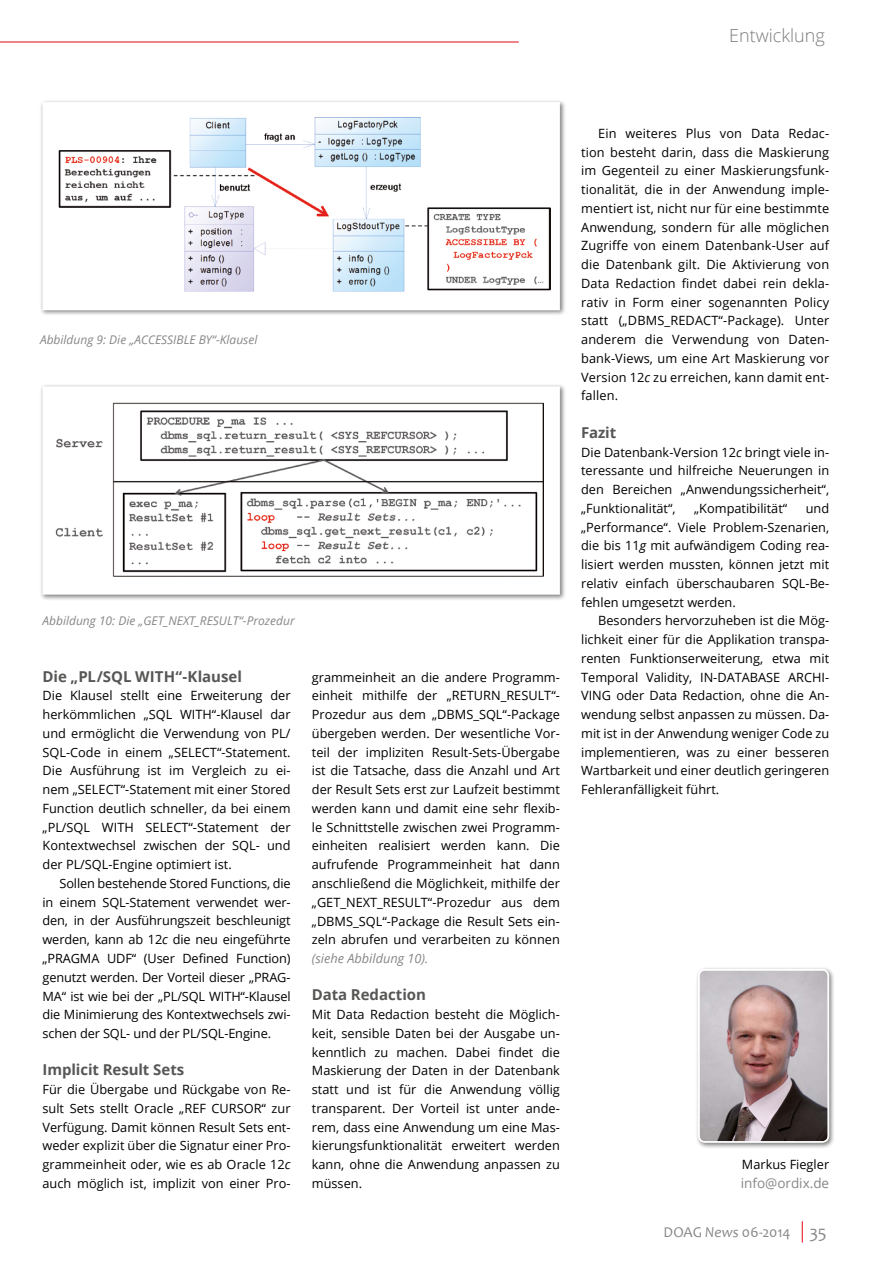
<style>
.page{position:relative;width:893px;height:1263px;background:#fff}
.page>*{position:absolute;margin:0;border:0;box-sizing:border-box;transform-origin:0 0}
.t1{font:300 18px "Open Sans";color:#7c7b7b}
.t2{font:700 15px "Open Sans";letter-spacing:-.005em;color:#575756}
.t3{font:15px "Candara";letter-spacing:-.01em;color:#878787}
.t4{font:13.5px "Open Sans";color:#878787}
.t5{font:12.75px/18.8px "Open Sans";color:#000;text-align:justify}
.t6{font:italic 12.75px "Open Sans";color:#878787}
.t7{font:italic 12px "Open Sans";color:#878787}
.s1{font-style:italic}
.s2{font-size:18px}
</style>
<div class="page">
<svg style="left:802px;top:1221px;width:1px;height:21px"></svg>
<hr style="left:0;top:42px;width:519px;height:1px;background:#e30613">
<svg style="left:41px;top:101px;width:522px;height:213px"></svg>
<svg style="left:41px;top:385px;width:522px;height:213px"></svg>
<div style="left:695px;top:966px;width:140px;height:183px;background:#000;opacity:.5"></div>
<img style="left:699px;top:970px;width:129px;height:170px">
<div style="left:698px;top:969px;width:131px;height:174px;border:2px solid #fff;border-radius:6px"></div>
<h1 class="t1" style="left:729px;top:24px;width:97px">Entwicklung</h1>
<p class="t7" style="left:40px;top:331px;width:219px">Abbildung 9: Die „ACCESSIBLE BY“-Klausel</p>
<p class="t7" style="left:43px;top:613px;width:254px">Abbildung 10: Die „GET_NEXT_RESULT“-Prozedur</p>
<p class="t2" style="left:43px;top:666px;width:201px">Die „PL/SQL WITH“-Klausel</p>
<p class="t5" style="left:43px;top:686px;width:250px">Die Klausel stellt eine Erweiterung der herkömmlichen „SQL WITH“-Klausel dar und ermöglicht die Verwendung von PL/ SQL-Code in einem „SELECT“-Statement.<br>Die Ausführung ist im Vergleich zu ei&shy;nem „SELECT“-Statement mit einer Stored Function deutlich schneller, da bei einem „PL/SQL WITH SELECT“-Statement der Kontextwechsel zwischen der SQL- und der PL/SQL-Engine optimiert ist.</p>
<p class="t5" style="left:43px;top:874px;width:250px;text-indent:17px">Sollen bestehende Stored Functions, die in einem SQL-Statement verwendet wer&shy;den, in der Ausführungszeit beschleunigt werden, kann ab 12<span class="s1">c</span> die neu eingeführte „PRAGMA UDF“ (User Defined Function) genutzt werden. Der Vorteil dieser „PRAG-MA“ ist wie bei der „PL/SQL WITH“-Klausel die Minimierung des Kontextwechsels zwi&shy;schen der SQL- und der PL/SQL-Engine.</p>
<p class="t2" style="left:43px;top:1059px;width:143px">Implicit Result Sets</p>
<p class="t5" style="left:43px;top:1080px;width:250px">Für die Übergabe und Rückgabe von Re&shy;sult Sets stellt Oracle „REF CURSOR“ zur Verfügung. Damit können Result Sets ent&shy;weder explizit über die Signatur einer Pro&shy;grammeinheit oder, wie es ab Oracle 12<span class="s1">c </span>auch möglich ist, implizit von einer Pro-</p>
<p class="t5" style="left:312px;top:667px;width:250px">grammeinheit an die andere Programm&shy;einheit mithilfe der „RETURN_RESULT“- Prozedur aus dem „DBMS_SQL“-Package übergeben werden. Der wesentliche Vor&shy;teil der impliziten Result-Sets-Übergabe ist die Tatsache, dass die Anzahl und Art der Result Sets erst zur Laufzeit bestimmt werden kann und damit eine sehr flexib&shy;le Schnittstelle zwischen zwei Programm&shy;einheiten realisiert werden kann. Die aufrufende Programmeinheit hat dann anschließend die Möglichkeit, mithilfe der „GET_NEXT_RESULT“-Prozedur aus dem „DBMS_SQL“-Package die Result Sets ein&shy;zeln abrufen und verarbeiten zu können</p>
<p class="t6" style="left:312px;top:950px;width:118px">(siehe Abbildung 10).</p>
<p class="t2" style="left:312px;top:984px;width:116px">Data Redaction</p>
<p class="t5" style="left:312px;top:1005px;width:250px">Mit Data Redaction besteht die Möglich&shy;keit, sensible Daten bei der Ausgabe un&shy;kenntlich zu machen. Dabei findet die Maskierung der Daten in der Datenbank statt und ist für die Anwendung völlig transparent. Der Vorteil ist unter ande&shy;rem, dass eine Anwendung um eine Mas&shy;kierungsfunktionalität erweitert werden kann, ohne die Anwendung anpassen zu müssen.</p>
<p class="t5" style="left:581px;top:123px;width:250px;text-indent:17px">Ein weiteres Plus von Data Redac&shy;tion besteht darin, dass die Maskierung im Gegenteil zu einer Maskierungsfunk&shy;tionalität, die in der Anwendung imple&shy;mentiert ist, nicht nur für eine bestimmte Anwendung, sondern für alle möglichen Zugriffe von einem Datenbank-User auf die Datenbank gilt. Die Aktivierung von Data Redaction findet dabei rein dekla&shy;rativ in Form einer sogenannten Policy statt („DBMS_REDACT“-Package). Unter anderem die Verwendung von Daten&shy;bank-Views, um eine Art Maskierung vor Version 12<span class="s1">c</span> zu erreichen, kann damit ent&shy;fallen.</p>
<p class="t2" style="left:581px;top:422px;width:37px">Fazit</p>
<p class="t5" style="left:581px;top:442px;width:250px">Die Datenbank-Version 12<span class="s1">c</span> bringt viele in&shy;teressante und hilfreiche Neuerungen in den Bereichen „Anwendungssicherheit“, „Funktionalität“,</p>
<p class="t5" style="left:581px;top:498px;width:250px;text-indent:225px">und „Performance“. Viele Problem-Szenarien, die bis 11<span class="s1">g</span> mit aufwändigem Coding rea&shy;lisiert werden mussten, können jetzt mit relativ einfach überschaubaren SQL-Be&shy;fehlen umgesetzt werden.</p>
<p class="t5" style="left:581px;top:611px;width:250px;text-indent:17px">Besonders hervorzuheben ist die Mög&shy;lichkeit einer für die Applikation transpa&shy;renten Funktionserweiterung, etwa mit Temporal Validity, IN-DATABASE ARCHI-VING oder Data Redaction, ohne die An&shy;wendung selbst anpassen zu müssen. Da&shy;mit ist in der Anwendung weniger Code zu implementieren, was zu einer besseren Wartbarkeit und einer deutlich geringeren Fehleranfälligkeit führt.</p>
<p class="t5" style="left:694px;top:498px;width:95px">„Kompatibilität“</p>
<p class="t5" style="left:742px;top:1155px;width:89px">Markus Fiegler</p>
<p class="t4" style="left:741px;top:1174px;width:90px">info@ordix.de</p>
<p class="t3" style="left:664px;top:1223px;width:164px">DOAG <span class="s1">News</span> 06-2014 <span class="s2">35</span></p>
</div>
